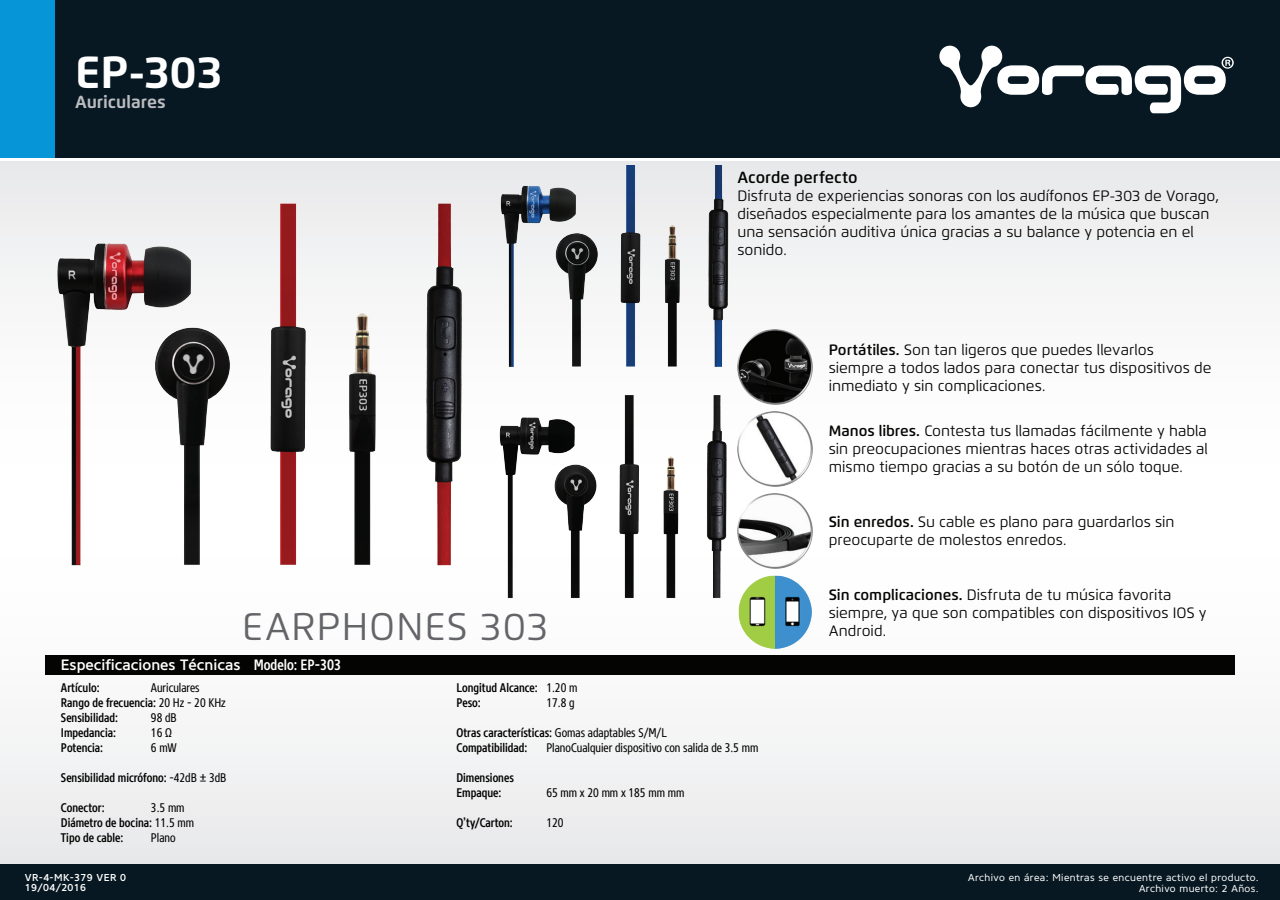
<style>
.page{position:relative;width:1280px;height:900px;background:#fff}
.page>*{position:absolute;margin:0;border:0;box-sizing:border-box;transform-origin:0 0}
.t1{font:700 45px "Flexo";color:#fff}
.t2{font:38.5px "Flexo";letter-spacing:.03em;color:#646569}
.t3{font:700 17.5px "Flexo";color:#bcbdc0}
.t4{font:600 16.25px "Flexo";color:#040503}
.t5{font:15px/18px "Flexo";color:#040503}
.t6{font:500 15px "Core Sans N55";color:#fff}
.t7{font:500 15px "Core Sans N57 Cn";color:#fff}
.t8{font:500 12.5px/15px "Core Sans N57 Cn";color:#040503}
.t9{font:12.5px "Core Sans N47 Cn";color:#040503}
.t10{font:10px/11.2px "Core Sans N45";letter-spacing:.04em;color:#fff;text-align:right}
.t11{font:500 10px/10.8px "Core Sans N55";letter-spacing:.04em;color:#fff}
.s1{font-weight:600}
.s2{font-family:"Core Sans N47 Cn";font-weight:400}
</style>
<div class="page">
<div style="left:0;top:0;width:1280px;height:158px;background:#071822"></div>
<div style="left:0;top:864px;width:1280px;height:36px;background:#071822"></div>
<div style="left:0;top:161px;width:1280px;height:703px;background:linear-gradient(to right,#f3f3f4,#f6f7f7)"></div>
<svg style="left:939px;top:46px;width:295px;height:67px"></svg>
<div style="left:0;top:0;width:54px;height:158px;background:#0696d7"></div>
<div style="left:45px;top:655px;width:1190px;height:20px;background:#040503"></div>
<img style="left:738px;top:575px;width:74px;height:75px">
<img style="left:743px;top:330px;width:69px;height:75px">
<img style="left:743px;top:411px;width:69px;height:75px">
<img style="left:743px;top:493px;width:69px;height:75px">
<img style="left:47px;top:165px;width:696px;height:435px">
<h1 class="t1" style="left:75px;top:45px;width:149px">EP-303</h1>
<p class="t3" style="left:75px;top:91px;width:92px">Auriculares</p>
<p class="t4" style="left:738px;top:167px;width:122px">Acorde perfecto</p>
<p class="t5" style="left:738px;top:187px;width:483px">Disfruta de experiencias sonoras con los audífonos EP-303 de Vorago, diseñados especialmente para los amantes de la música que buscan una sensación auditiva única gracias a su balance y potencia en el sonido.</p>
<p class="t5" style="left:829px;top:341px;width:384px"><span class="s1">Portátiles.</span> Son tan ligeros que puedes llevarlos siempre a todos lados para conectar tus dispositivos de inmediato y sin complicaciones.</p>
<p class="t5" style="left:829px;top:422px;width:381px;text-align:justify"><span class="s1">Manos libres.</span> Contesta tus llamadas fácilmente y habla sin preocupaciones mientras haces otras actividades al mismo tiempo gracias a su botón de un sólo toque.</p>
<p class="t5" style="left:829px;top:513px;width:347px"><span class="s1">Sin enredos.</span> Su cable es plano para guardarlos sin preocuparte de molestos enredos.</p>
<p class="t5" style="left:829px;top:586px;width:379px"><span class="s1">Sin complicaciones.</span> Disfruta de tu música favorita siempre, ya que son compatibles con dispositivos IOS y</p>
<h2 class="t2" style="left:242px;top:603px;width:307px">EARPHONES 303</h2>
<p class="t5" style="left:829px;top:622px;width:59px">Android.</p>
<p class="t7" style="left:254px;top:655px;width:89px">Modelo: EP-303</p>
<p class="t6" style="left:61px;top:655px;width:181px">Especificaciones Técnicas</p>
<p class="t8" style="left:61px;top:680px;width:40px">Artículo:</p>
<p class="t9" style="left:151px;top:679px;width:50px">Auriculares</p>
<p class="t8" style="left:61px;top:695px;width:166px">Rango de frecuencia: <span class="s2">20 Hz - 20 KHz<br></span>Sensibilidad:</p>
<p class="t9" style="left:151px;top:709px;width:27px">98 dB</p>
<p class="t8" style="left:61px;top:725px;width:57px">Impedancia:</p>
<p class="t9" style="left:151px;top:724px;width:22px">16 Ω</p>
<p class="t8" style="left:61px;top:740px;width:44px">Potencia:</p>
<p class="t9" style="left:151px;top:739px;width:27px">6 mW</p>
<p class="t8" style="left:61px;top:770px;width:167px">Sensibilidad micrófono: <span class="s2">-42dB ± 3dB</span></p>
<p class="t8" style="left:61px;top:800px;width:45px">Conector:</p>
<p class="t9" style="left:151px;top:799px;width:35px">3.5 mm</p>
<p class="t8" style="left:61px;top:815px;width:135px">Diámetro de bocina: <span class="s2">11.5 mm<br></span>Tipo de cable:</p>
<p class="t9" style="left:151px;top:829px;width:26px">Plano</p>
<p class="t11" style="left:25px;top:872px;width:103px">VR-4-MK-379 VER 0<br>19/04/2016</p>
<p class="t8" style="left:456px;top:680px;width:123px">Longitud Alcance: <span class="s2">1.20 m<br></span>Peso:</p>
<p class="t9" style="left:546px;top:694px;width:30px">17.8 g</p>
<p class="t8" style="left:456px;top:725px;width:212px">Otras características: <span class="s2">Gomas adaptables S/M/L<br></span>Compatibilidad:</p>
<p class="t9" style="left:546px;top:739px;width:213px">PlanoCualquier dispositivo con salida de 3.5 mm</p>
<p class="t8" style="left:456px;top:770px;width:59px">Dimensiones<br>Empaque:</p>
<p class="t9" style="left:546px;top:784px;width:139px">65 mm x 20 mm x 185 mm mm</p>
<p class="t8" style="left:456px;top:815px;width:58px">Q’ty/Carton:</p>
<p class="t9" style="left:546px;top:814px;width:19px">120</p>
<p class="t10" style="left:968px;top:871px;width:292px">Archivo en área: Mientras se encuentre activo el producto.<br>Archivo muerto: 2 Años.</p>
</div>
